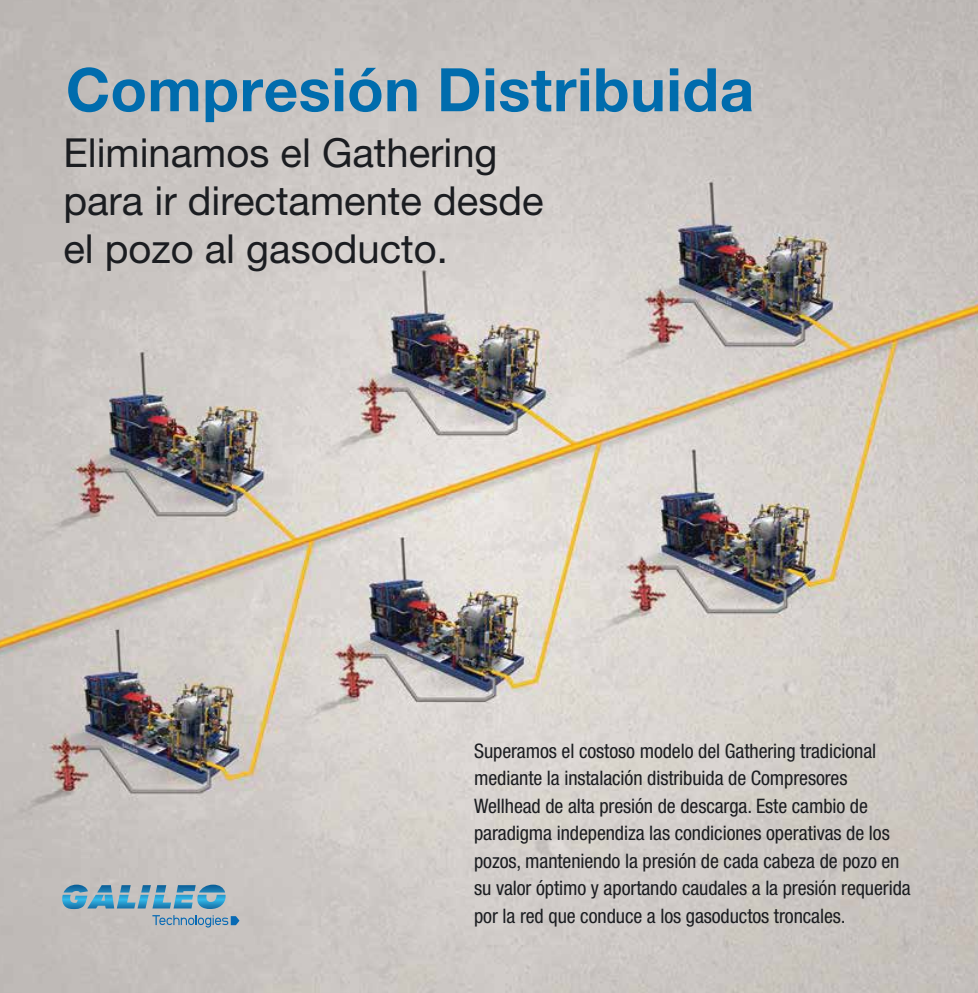
<style>
.page{position:relative;width:978px;height:993px;background:#fff}
.page>*{position:absolute;margin:0;border:0;box-sizing:border-box;transform-origin:0 0}
.t1{font:700 60px "Helvetica Neue LT Std";letter-spacing:.01em;color:#006cad}
.t2{font:40px/48px "Helvetica Neue LT Std";color:#1b1d21}
.t3{font:condensed 20px/27.5px "Helvetica Neue LT Std";letter-spacing:-.005em;color:#1b1d21}
</style>
<div class="page">
<img style="left:1px;top:0;width:977px;height:992px">
<hr style="left:0;top:0;width:1px;height:992px;background:#c3bebb">
<svg style="left:62px;top:884px;width:177px;height:43px"></svg>
<h1 class="t1" style="left:66px;top:53px;width:690px">Compresión Distribuida</h1>
<h2 class="t2" style="left:63px;top:128px;width:482px">Eliminamos el Gathering para ir directamente desde el pozo al gasoducto.</h2>
<p class="t3" style="left:474px;top:736px;width:438px">Superamos el costoso modelo del Gathering tradicional mediante la instalación distribuida de Compresores Wellhead de alta presión de descarga. Este cambio de paradigma independiza las condiciones operativas de los pozos, manteniendo la presión de cada cabeza de pozo en su valor óptimo y aportando caudales a la presión requerida por la red que conduce a los gasoductos troncales.</p>
</div>
